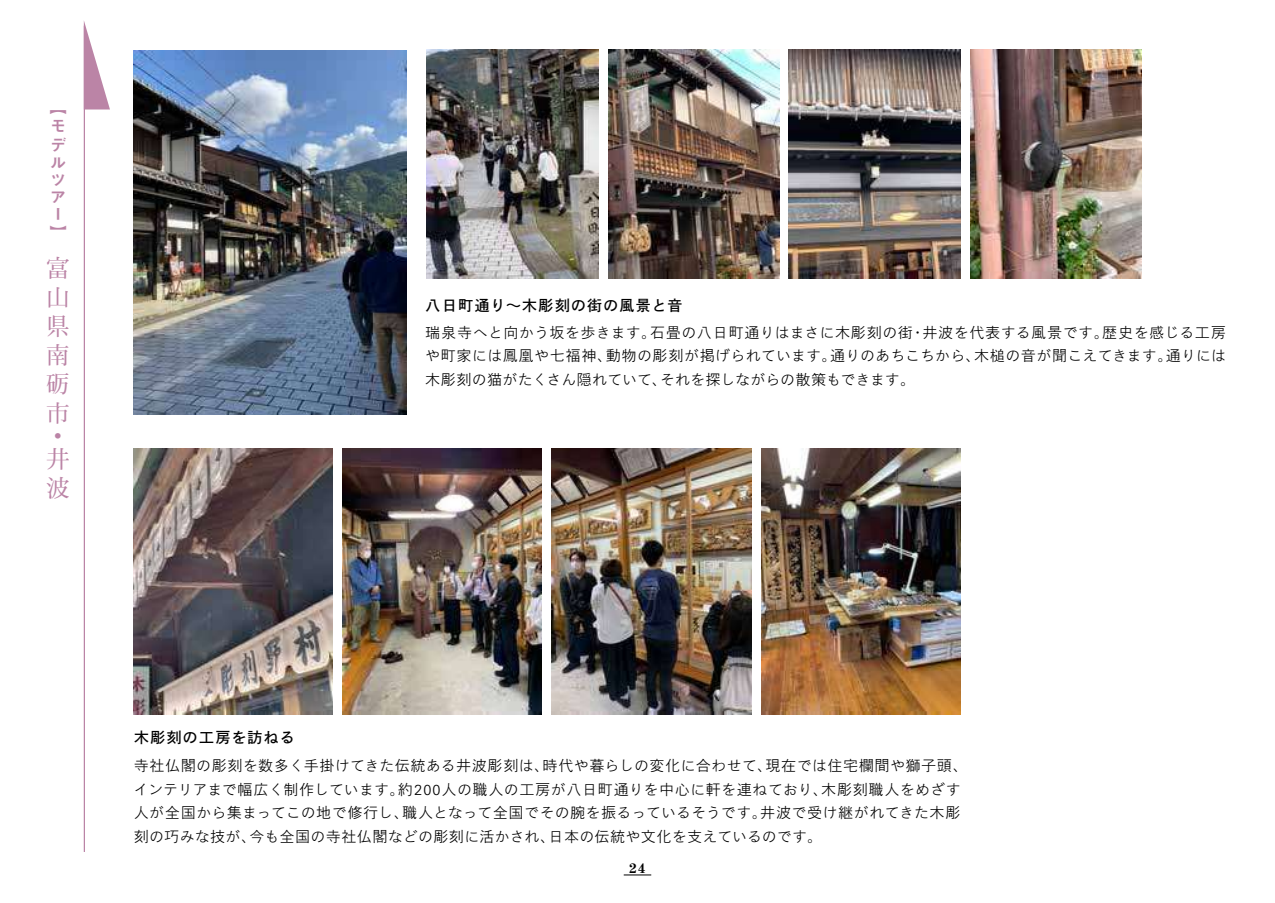
<style>
.page{position:relative;width:1275px;height:903px;background:#fff}
.page>*{position:absolute;margin:0;border:0;box-sizing:border-box;transform-origin:0 0}
.t1{font:500 24.15px/29.1px "Iwa Min Pro";color:#bb84a6;text-align:justify}
.t2{font:16.1px/18px "Midashi Go Pro MB31";color:#bb84a6}
.t3{font:14.88px "Iwa O Go Pro Db";letter-spacing:.085em;color:#000}
.t4{font:300 14.53px/23.6px "Iwa O Go Pro";letter-spacing:.055em;color:#000}
.t5{font:700 13.65px "Century 725 BT";color:#000}
</style>
<div class="page">
<svg style="left:624px;top:875px;width:27px;height:1px"></svg>
<img style="left:343px;top:449px;width:199px;height:265px">
<img style="left:427px;top:50px;width:171px;height:229px">
<img style="left:761px;top:449px;width:199px;height:265px">
<img style="left:789px;top:50px;width:171px;height:229px">
<img style="left:970px;top:50px;width:172px;height:229px">
<img style="left:133px;top:449px;width:200px;height:265px">
<img style="left:133px;top:50px;width:273px;height:364px">
<img style="left:552px;top:449px;width:199px;height:265px">
<img style="left:608px;top:50px;width:171px;height:229px">
<hr style="left:84px;top:26px;width:1px;height:826px;background:#bb84a6">
<svg style="left:84px;top:21px;width:26px;height:88px"></svg>
<p class="t2" style="left:50px;top:96px;width:18px">【モデルツアー】</p>
<h1 class="t1" style="left:46px;top:253px;width:25px">富山県南砺市</h1>
<h1 class="t1" style="left:46px;top:424px;width:25px;line-height:22.9px">・井</h1>
<h1 class="t1" style="left:46px;top:473px;width:25px">波</h1>
<p class="t3" style="left:426px;top:295px;width:275px">八日町通り～木彫刻の街の風景と音　</p>
<p class="t4" style="left:425px;top:320px;width:802px;text-align:justify">瑞泉寺へと向かう坂を歩きます。石畳の八日町通りはまさに木彫刻の街・井波を代表する風景です。歴史を感じる工房や町家には鳳凰や七福神、動物の彫刻が掲げられています。通りのあちこちから、木槌の音が聞こえてきます。通りには木彫刻の猫がたくさん隠れていて、それを探しながらの散策もできます。</p>
<p class="t3" style="left:134px;top:727px;width:178px">木彫刻の工房を訪ねる　</p>
<p class="t4" style="left:134px;top:753px;width:835px">寺社仏閣の彫刻を数多く手掛けてきた伝統ある井波彫刻は、時代や暮らしの変化に合わせて、現在では住宅欄間や獅子頭、インテリアまで幅広く制作しています。約200人の職人の工房が八日町通りを中心に軒を連ねており、木彫刻職人をめざす人が全国から集まってこの地で修行し、職人となって全国でその腕を振るっているそうです。井波で受け継がれてきた木彫刻の巧みな技が、今も全国の寺社仏閣などの彫刻に活かされ、日本の伝統や文化を支えているのです。</p>
<p class="t5" style="left:630px;top:860px;width:17px">24</p>
</div>
